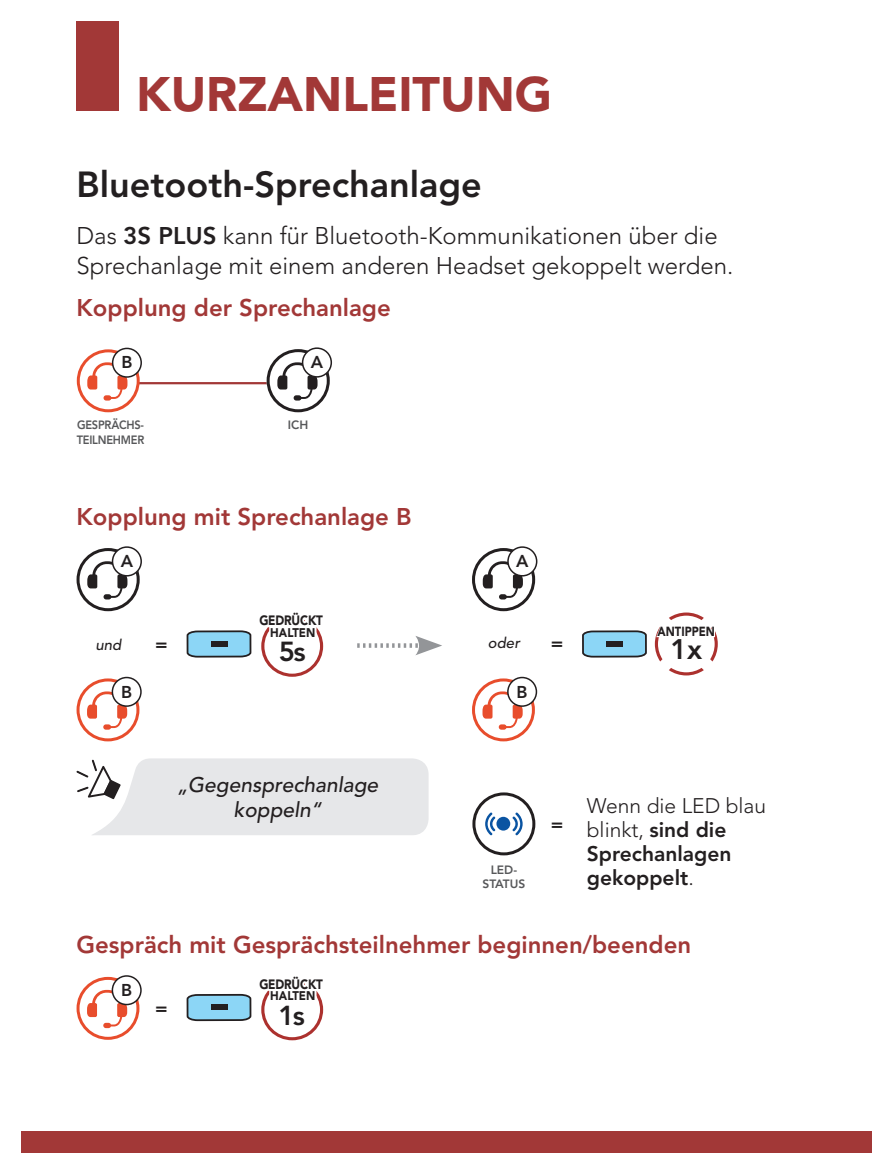
<style>
.page{position:relative;width:893px;height:1174px;background:#fff}
.page>*{position:absolute;margin:0;border:0;box-sizing:border-box;transform-origin:0 0}
.t1{font:900 48px "Avenir LT Std";color:#a23837}
.t2{font:800 36px "Avenir LT Std";color:#231f20}
.t3{font:800 28.2px "Avenir LT Std";color:#231f20}
.t4{font:800 27.3px "Avenir LT Std";color:#231f20}
.t5{font:300 24px/30px "Avenir LT Std";color:#231f20}
.t6{font:800 24px "Avenir LT Std";color:#a23837}
.t7{font:800 21px/24px "Avenir LT Std";color:#231f20}
.t8{font:italic 500 21px/25.2px "Avenir LT Std";color:#231f20;text-align:center}
.t9{font:800 18.9px "Avenir LT Std";color:#231f20}
.t10{font:800 17.1px "Avenir LT Std";color:#231f20}
.t11{font:italic 500 15px "Avenir LT Std";color:#231f20}
.t12{font:900 13.5px "Avenir LT Std";letter-spacing:-.015em;color:#231f20;scale:.87 1}
.t13{font:900 13.2px "Avenir LT Std";color:#231f20;scale:.85 1}
.t14{font:900 12.6px "Avenir LT Std";color:#231f20;scale:.91 1}
.t15{font:800 12px/14.7px "Avenir LT Std";letter-spacing:-.02em;color:#57585a;scale:.92 1}
.t16{font:800 12px/14.7px "Avenir LT Std";color:#57585a;text-align:center}
.t17{font:800 12px "Avenir LT Std";letter-spacing:-.02em;color:#57585a}
.s1{font-weight:800}
.s2{font-weight:300}
</style>
<div class="page">
<div style="left:21px;top:1131px;width:851px;height:21px;background:#a23837"></div>
<div style="left:77px;top:21px;width:42px;height:90px;background:#a23837"></div>
<hr style="left:138px;top:382px;width:131px;height:2px;background:#a23837">
<svg style="left:267px;top:347px;width:65px;height:65px"></svg>
<svg style="left:77px;top:348px;width:65px;height:64px"></svg>
<svg style="left:77px;top:546px;width:65px;height:65px"></svg>
<svg style="left:472px;top:546px;width:65px;height:65px"></svg>
<svg style="left:187px;top:630px;width:64px;height:27px;background:#7eb8d1"></svg>
<div style="left:211px;top:641px;width:16px;height:5px;background:#231f20"></div>
<svg style="left:261px;top:620px;width:63px;height:57px"></svg>
<svg style="left:357px;top:636px;width:85px;height:19px"></svg>
<svg style="left:582px;top:630px;width:65px;height:27px;background:#7eb7d0"></svg>
<div style="left:607px;top:641px;width:16px;height:5px;background:#231f20"></div>
<svg style="left:655px;top:612px;width:63px;height:63px"></svg>
<svg style="left:77px;top:677px;width:65px;height:64px"></svg>
<svg style="left:472px;top:677px;width:65px;height:64px"></svg>
<svg style="left:77px;top:758px;width:352px;height:77px;background:#e6e7e9"></svg>
<svg style="left:472px;top:792px;width:63px;height:63px"></svg>
<div style="left:496px;top:816px;width:14px;height:14px;background:#0a54a2;border-radius:50%"></div>
<svg style="left:77px;top:975px;width:65px;height:64px"></svg>
<svg style="left:187px;top:994px;width:64px;height:27px;background:#7cb6d0"></svg>
<div style="left:211px;top:1004px;width:16px;height:6px;background:#231f20"></div>
<svg style="left:261px;top:983px;width:63px;height:57px"></svg>
<h1 class="t1" style="left:136px;top:65px;width:418px">KURZANLEITUNG</h1>
<h2 class="t2" style="left:77px;top:163px;width:407px">Bluetooth-Sprechanlage</h2>
<p class="t5" style="left:77px;top:221px;width:658px">Das <span class="s1">3S PLUS</span> kann für Bluetooth-Kommunikationen über die<br>Sprechanlage mit einem anderen Headset gekoppelt werden.</p>
<p class="t6" style="left:77px;top:293px;width:316px">Kopplung der Sprechanlage</p>
<p class="t10" style="left:121px;top:352px;width:13px">B</p>
<p class="t10" style="left:311px;top:352px;width:14px">A</p>
<p class="t15" style="left:77px;top:418px;width:75px">GESPRÄCHS-<br>TEILNEHMER</p>
<p class="t17" style="left:288px;top:418px;width:22px">ICH</p>
<p class="t6" style="left:77px;top:502px;width:337px">Kopplung mit Sprechanlage B</p>
<p class="t10" style="left:121px;top:551px;width:14px">A</p>
<p class="t10" style="left:516px;top:551px;width:14px">A</p>
<p class="t12" style="left:259px;top:612px;width:75px">GEDRÜCKT</p>
<p class="t14" style="left:270px;top:625px;width:51px">HALTEN</p>
<p class="t11" style="left:96px;top:636px;width:27px">und</p>
<p class="t9" style="left:155px;top:633px;width:14px">=</p>
<p class="t4" style="left:279px;top:636px;width:28px">5s</p>
<p class="t13" style="left:658px;top:623px;width:69px">ANTIPPEN</p>
<p class="t11" style="left:488px;top:634px;width:33px">oder</p>
<p class="t9" style="left:551px;top:632px;width:14px">=</p>
<p class="t3" style="left:670px;top:632px;width:33px">1x</p>
<p class="t10" style="left:121px;top:681px;width:13px">B</p>
<p class="t10" style="left:517px;top:681px;width:13px">B</p>
<p class="t8" style="left:177px;top:772px;width:203px">„Gegensprechanlage koppeln“</p>
<p class="t16" style="left:483px;top:862px;width:44px">LED-<br>STATUS</p>
<p class="t9" style="left:551px;top:813px;width:14px">=</p>
<p class="t7" style="left:587px;top:793px;width:181px"><span class="s2">Wenn die LED blau blinkt,</span> sind die<br>Sprechanlagen gekoppelt<span class="s2">.</span></p>
<p class="t6" style="left:77px;top:931px;width:616px">Gespräch mit Gesprächsteilnehmer beginnen/beenden</p>
<p class="t10" style="left:121px;top:979px;width:13px">B</p>
<p class="t9" style="left:155px;top:997px;width:14px">=</p>
<p class="t4" style="left:278px;top:999px;width:28px">1s</p>
<p class="t12" style="left:259px;top:976px;width:75px">GEDRÜCKT</p>
<p class="t14" style="left:270px;top:988px;width:51px">HALTEN</p>
</div>
